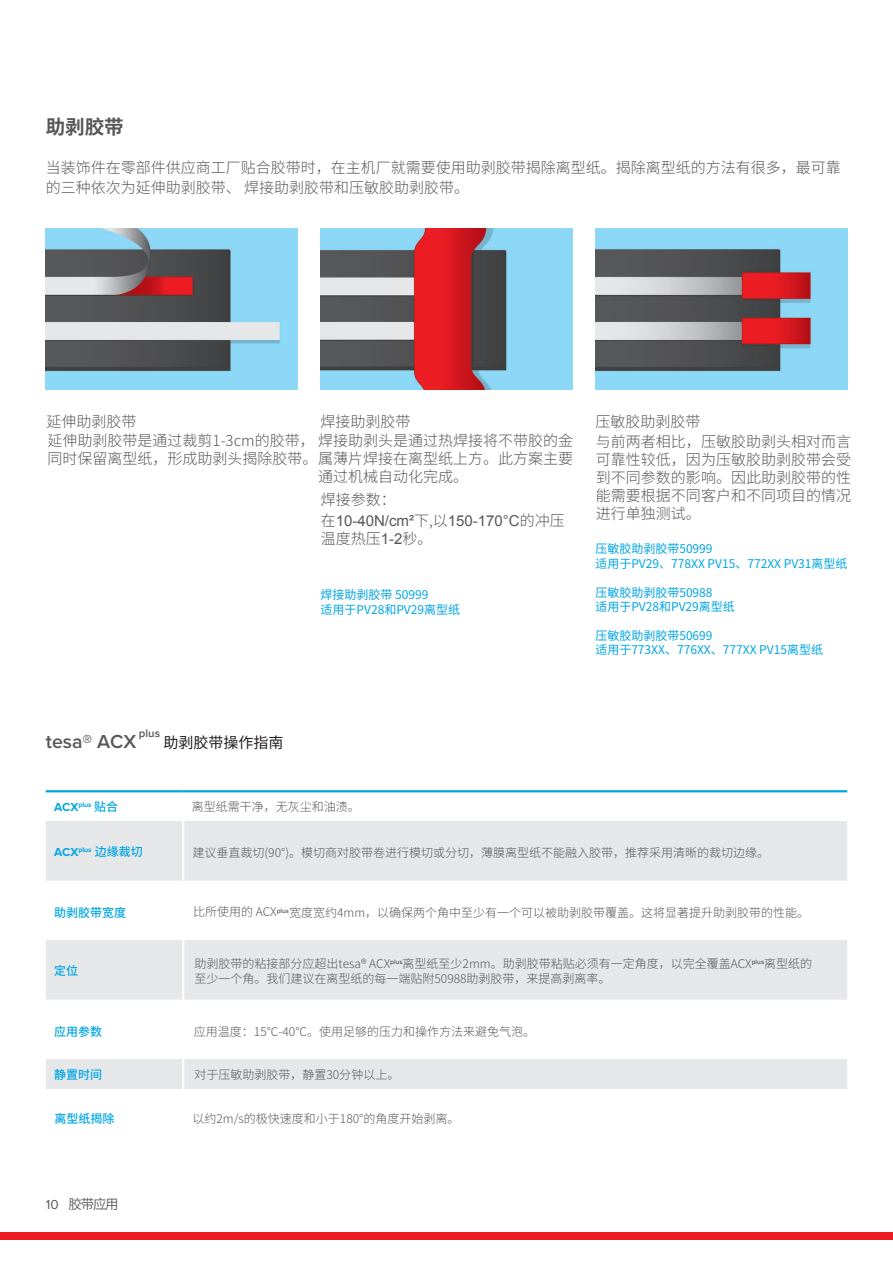
<style>
.page{position:relative;width:893px;height:1263px;background:#fff}
.page>*{position:absolute;margin:0;border:0;box-sizing:border-box;transform-origin:0 0}
.t1{font:600 19.5px "Proxima Nova";color:#57585a}
.t2{font:700 19.5px "Source Han Sans CN";color:#57585a}
.t3{font:300 15px/18px "Source Han Sans CN";color:#57585a}
.t4{font:15px "Arial";color:#57585a}
.t5{font:15px "Source Han Sans CN";color:#231f20}
.t6{font:13.5px "Source Han Sans CN";color:#57585a}
.t7{font:300 12px/14.4px "Source Han Sans CN";color:#57585a}
.t8{font:12px/14.4px "Source Han Sans CN";color:#00a6e4}
.t9{font:500 12px "Source Han Sans CN";color:#00a6e4}
.t10{font:600 11.4px "Proxima Nova";color:#57585a}
.t11{font:700 7.05px "Proxima Nova";color:#00a6e4}
.s1{font-family:"Source Han Sans CN";font-weight:300}
.s2{font-family:"Arial";font-weight:400}
.s3{font-size:12px}
.s4{font-family:"Source Han Sans CN";font-weight:500;font-size:12px}
.s5{font-family:"Proxima Nova"}
</style>
<div class="page">
<img style="left:46px;top:229px;width:251px;height:160px">
<img style="left:321px;top:229px;width:251px;height:160px">
<img style="left:595px;top:229px;width:252px;height:160px">
<svg style="left:46px;top:821px;width:801px;height:268px;fill:#e6e7e9"></svg>
<hr style="left:182px;top:821px;width:2px;height:59px;background:#fff">
<hr style="left:182px;top:940px;width:2px;height:60px;background:#fff">
<hr style="left:182px;top:1059px;width:2px;height:30px;background:#fff">
<hr style="left:46px;top:790px;width:137px;height:2px;background:#00a6e4">
<hr style="left:183px;top:790px;width:664px;height:2px;background:#00a6e4">
<div style="left:0;top:1232px;width:893px;height:8px;background:#ee1d23"></div>
<h1 class="t2" style="left:46px;top:116px;width:79px">助剥胶带</h1>
<p class="t3" style="left:46px;top:158px;width:796px;line-height:19.5px">当装饰件在零部件供应商工厂贴合胶带时，在主机厂就需要使用助剥胶带揭除离型纸。揭除离型纸的方法有很多，最可靠的三种依次为延伸助剥胶带、 焊接助剥胶带和压敏胶助剥胶带。</p>
<p class="t3" style="left:46px;top:412px;width:91px">延伸助剥胶带</p>
<p class="t3" style="left:321px;top:412px;width:91px">焊接助剥胶带</p>
<p class="t3" style="left:595px;top:412px;width:106px">压敏胶助剥胶带</p>
<p class="t3" style="left:48px;top:432px;width:527px">延伸助剥胶带是通过裁剪1-3cm的胶带，焊接助剥头是通过热焊接将不带胶的金</p>
<p class="t3" style="left:48px;top:450px;width:527px">同时保留离型纸，形成助剥头揭除胶带。属薄片焊接在离型纸上方。此方案主要</p>
<p class="t3" style="left:318px;top:468px;width:152px">通过机械自动化完成。</p>
<p class="t3" style="left:321px;top:490px;width:76px">焊接参数：</p>
<p class="t4" style="left:321px;top:512px;width:245px"><span class="s1">在</span>10-40N/cm²<span class="s1">下,以</span>150-170°C<span class="s1">的冲压</span></p>
<p class="t3" style="left:321px;top:529px;width:113px">温度热压<span class="s2">1-2</span>秒。</p>
<p class="t8" style="left:321px;top:588px;width:141px">焊接助剥胶带 50999<br>适用于PV28和PV29离型纸</p>
<p class="t3" style="left:596px;top:433px;width:256px;text-align:justify">与前两者相比，压敏胶助剥头相对而言可靠性较低，因为压敏胶助剥胶带会受到不同参数的影响。因此助剥胶带的性能需要根据不同客户和不同项目的情况进行单独测试。</p>
<p class="t8" style="left:595px;top:542px;width:254px">压敏胶助剥胶带50999<br>适用于PV29、778XX PV15、772XX PV31离型纸</p>
<p class="t8" style="left:595px;top:585px;width:141px">压敏胶助剥胶带50988<br>适用于PV28和PV29离型纸</p>
<p class="t8" style="left:595px;top:628px;width:229px">压敏胶助剥胶带50699<br>适用于773XX、776XX、777XX PV15离型纸</p>
<p class="t10" style="left:139px;top:725px;width:23px">plus</p>
<h1 class="t1" style="left:46px;top:727px;width:92px">tesa® ACX</h1>
<p class="t5" style="left:164px;top:734px;width:121px">助剥胶带操作指南</p>
<p class="t11" style="left:54px;top:799px;width:66px"><span class="s3">ACX</span>plus <span class="s4">贴合</span></p>
<p class="t7" style="left:192px;top:799px;width:170px">离型纸需干净，无灰尘和油渍。</p>
<p class="t11" style="left:54px;top:844px;width:90px"><span class="s3">ACX</span>plus <span class="s4">边缘裁切</span></p>
<p class="t7" style="left:193px;top:845px;width:578px">建议垂直裁切(90°)。模切商对胶带卷进行模切或分切，薄膜离型纸不能融入胶带，推荐采用清晰的裁切边缘。</p>
<p class="t9" style="left:54px;top:905px;width:73px">助剥胶带宽度</p>
<p class="t9" style="left:54px;top:963px;width:25px">定位</p>
<p class="t9" style="left:54px;top:1025px;width:49px">应用参数</p>
<p class="t9" style="left:54px;top:1068px;width:49px">静置时间</p>
<p class="t7" style="left:193px;top:905px;width:618px">比所使用的 ACX<sup>plus</sup>宽度宽约4mm，以确保两个角中至少有一个可以被助剥胶带覆盖。这将显著提升助剥胶带的性能。</p>
<p class="t7" style="left:194px;top:957px;width:619px">助剥胶带的粘接部分应超出tesa® ACX<sup>plus</sup>离型纸至少2mm。助剥胶带粘贴必须有一定角度，以完全覆盖ACX<sup>plus</sup>离型纸的至少一个角。我们建议在离型纸的每一端贴附50988助剥胶带，来提高剥离率。</p>
<p class="t7" style="left:194px;top:1025px;width:343px">应用温度：15°C-40°C。使用足够的压力和操作方法来避免气泡。</p>
<p class="t7" style="left:194px;top:1067px;width:206px">对于压敏助剥胶带，静置30分钟以上。</p>
<p class="t9" style="left:55px;top:1112px;width:61px">离型纸揭除</p>
<p class="t7" style="left:193px;top:1112px;width:268px">以约2m/s的极快速度和小于180°的角度开始剥离。</p>
<p class="t6" style="left:46px;top:1197px;width:74px"><span class="s5">10</span> 胶带应用</p>
</div>
